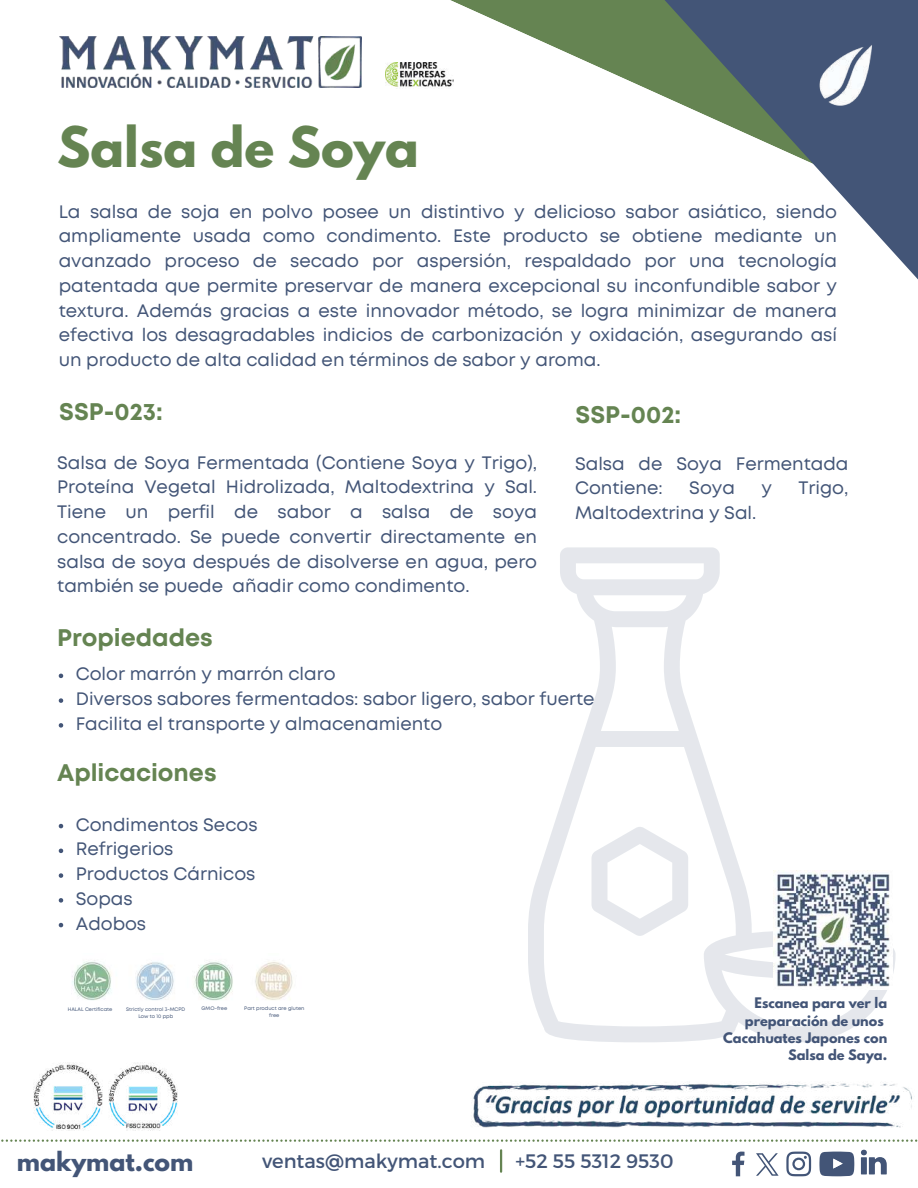
<style>
.page{position:relative;width:918px;height:1188px;background:#fff}
.page>*{position:absolute;margin:0;border:0;box-sizing:border-box;transform-origin:0 0}
.t1{font:700 49.5px "League Spartan";color:#658452}
.t2{font:700 24px "Mont";color:#658452}
.t3{font:700 23.55px "League Spartan";color:#435577}
.t4{font:19.5px "Montserrat";color:#435577}
.t5{font:18px/24.8px "Mont";color:#435577}
.t6{font:700 12.9px/17.2px "League Spartan";color:#435577;text-align:right}
.t7{font:5.1px/7.1px "Mont";color:#435577;text-align:center}
</style>
<div class="page">
<svg style="left:450px;top:0;width:51px;height:23px"></svg>
<svg style="left:501px;top:0;width:417px;height:280px"></svg>
<img style="left:59px;top:37px;width:303px;height:51px">
<img style="left:385px;top:62px;width:69px;height:25px">
<hr style="left:500px;top:1150px;width:2px;height:22px;background:#658452">
<img style="left:34px;top:1063px;width:68px;height:68px">
<img style="left:108px;top:1062px;width:69px;height:69px">
<svg style="left:1px;top:1140px;width:917px;height:2px"></svg>
<img style="left:473px;top:1082px;width:439px;height:46px">
<img style="left:478px;top:1092px;width:426px;height:27px">
<svg style="left:786px;top:1152px;width:25px;height:24px"></svg>
<svg style="left:861px;top:1150px;width:26px;height:24px"></svg>
<svg style="left:732px;top:1152px;width:13px;height:24px"></svg>
<svg style="left:819px;top:1152px;width:35px;height:24px"></svg>
<svg style="left:756px;top:1153px;width:23px;height:23px"></svg>
<img style="left:818px;top:39px;width:61px;height:73px">
<svg style="left:528px;top:547px;width:368px;height:495px"></svg>
<img style="left:773px;top:870px;width:120px;height:119px">
<svg style="left:59px;top:674px;width:4px;height:4px"></svg>
<svg style="left:59px;top:698px;width:4px;height:5px"></svg>
<svg style="left:59px;top:723px;width:4px;height:5px"></svg>
<svg style="left:59px;top:824px;width:4px;height:4px"></svg>
<svg style="left:59px;top:849px;width:4px;height:4px"></svg>
<svg style="left:59px;top:873px;width:4px;height:5px"></svg>
<svg style="left:59px;top:898px;width:4px;height:5px"></svg>
<svg style="left:59px;top:923px;width:4px;height:4px"></svg>
<img style="left:72px;top:960px;width:221px;height:41px">
<h1 class="t1" style="left:57px;top:123px;width:363px">Salsa de Soya</h1>
<p class="t5" style="left:59px;top:200px;width:780px;text-align:justify">La salsa de soja en polvo posee un distintivo y delicioso sabor asiático, siendo ampliamente usada como condimento. Este producto se obtiene mediante un avanzado proceso de secado por aspersión, respaldado por una tecnología patentada que permite preservar de manera excepcional su inconfundible sabor y textura. Además gracias a este innovador método, se logra minimizar de manera efectiva los desagradables indicios de carbonización y oxidación, asegurando así un producto de alta calidad en términos de sabor y aroma.</p>
<h2 class="t2" style="left:59px;top:403px;width:105px">SSP-023:</h2>
<p class="t5" style="left:57px;top:451px;width:481px;text-align:justify">Salsa de Soya Fermentada (Contiene Soya y Trigo), Proteína Vegetal Hidrolizada, Maltodextrina y Sal.<br>Tiene un perfil de sabor a salsa de soya concentrado. Se puede convertir directamente en salsa de soya después de disolverse en agua, pero también se puede añadir como condimento.</p>
<h2 class="t2" style="left:576px;top:406px;width:107px">SSP-002:</h2>
<p class="t5" style="left:575px;top:452px;width:275px">Salsa de Soya Fermentada<br>Contiene:</p>
<p class="t5" style="left:689px;top:477px;width:47px">Soya</p>
<p class="t5" style="left:762px;top:477px;width:12px">y</p>
<p class="t5" style="left:799px;top:477px;width:51px">Trigo,</p>
<p class="t5" style="left:575px;top:502px;width:183px">Maltodextrina y Sal.</p>
<h2 class="t2" style="left:57px;top:628px;width:157px">Propiedades</h2>
<p class="t5" style="left:76px;top:663px;width:520px">Color marrón y marrón claro<br>Diversos sabores fermentados: sabor ligero, sabor fuerte<br>Facilita el transporte y almacenamiento</p>
<h2 class="t2" style="left:57px;top:763px;width:161px">Aplicaciones</h2>
<p class="t5" style="left:76px;top:813px;width:183px">Condimentos Secos<br>Refrigerios<br>Productos Cárnicos<br>Sopas<br>Adobos</p>
<p class="t7" style="left:68px;top:1006px;width:46px">HALAL Certificate</p>
<p class="t7" style="left:126px;top:1006px;width:61px">Strictly control 3-MCPD<br>Low to 10 ppb</p>
<p class="t7" style="left:202px;top:1005px;width:27px">GMO-free</p>
<p class="t7" style="left:244px;top:1005px;width:62px">Part product are gluten free</p>
<h3 class="t3" style="left:17px;top:1149px;width:178px">makymat.com</h3>
<p class="t4" style="left:262px;top:1148px;width:225px">ventas@makymat.com</p>
<p class="t4" style="left:516px;top:1148px;width:159px">+52 55 5312 9530</p>
<p class="t6" style="left:723px;top:996px;width:166px">Escanea para ver la preparación de unos<br>Cacahuates Japones con<br>Salsa de Saya.</p>
</div>
